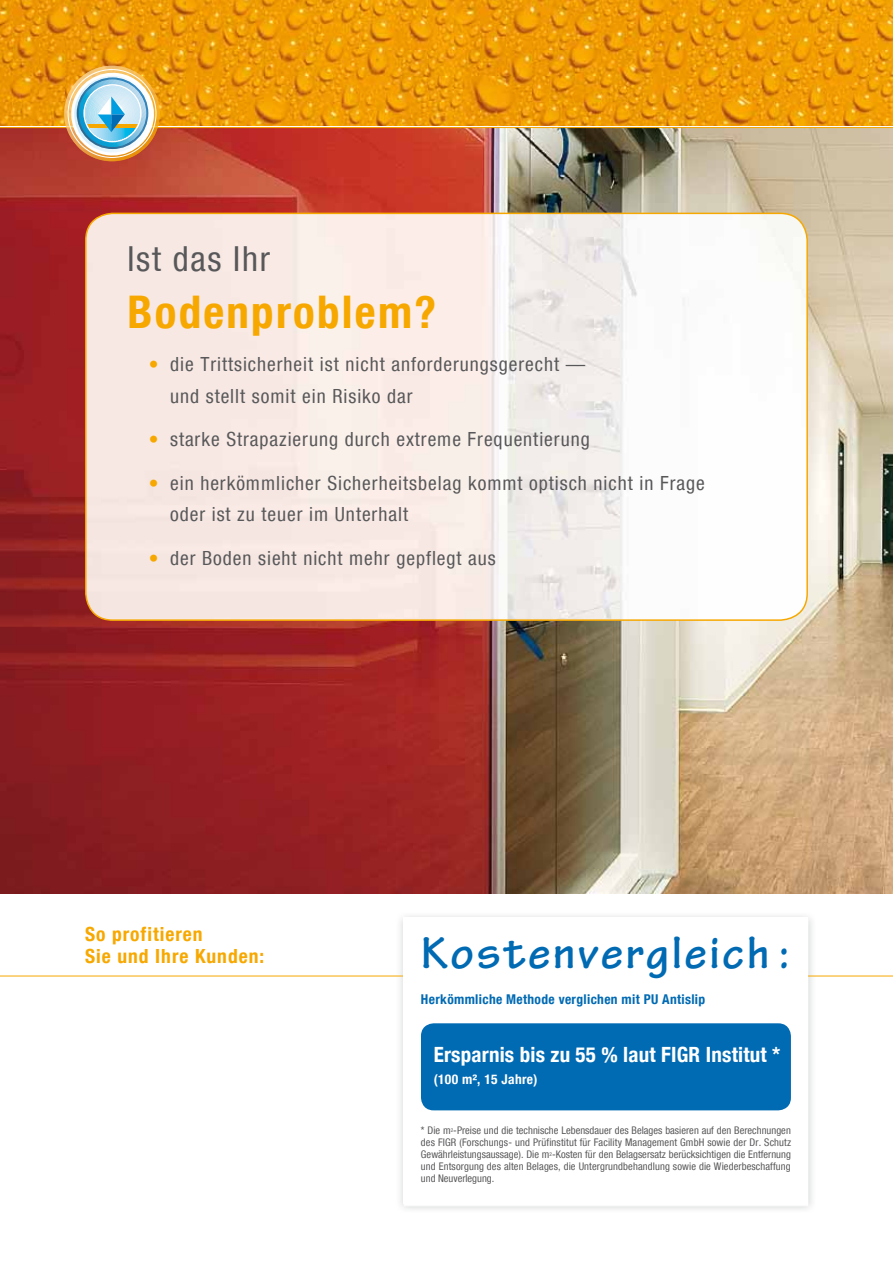
<style>
.page{position:relative;width:893px;height:1263px;background:#fff}
.page>*{position:absolute;margin:0;border:0;box-sizing:border-box;transform-origin:0 0}
.t1{font:700 48px "Tekton Pro";letter-spacing:.05em;color:#006ab3}
.t2{font:700 condensed 45px "Helvetica Neue LT Com";letter-spacing:.05em;color:#f7a800}
.t3{font:condensed 34.5px "Helvetica Neue LT Com";letter-spacing:.05em;color:#58585a}
.t4{font:700 condensed 21px "Helvetica Neue LT Com";letter-spacing:.01em;color:#fff}
.t5{font:condensed 19.5px/31.5px "Helvetica Neue LT Com";letter-spacing:.05em;color:#58585a}
.t6{font:700 condensed 19.5px/22.5px "Helvetica Neue LT Com";letter-spacing:.05em;color:#f7a800}
.t7{font:700 condensed 13.5px "Helvetica Neue LT Com";letter-spacing:.025em;color:#006ab3}
.t8{font:700 condensed 13.5px "Helvetica Neue LT Com";letter-spacing:.025em;color:#fff}
.t9{font:condensed 10.5px/12px "Helvetica Neue LT Com";letter-spacing:.01em;color:#58585a;text-align:justify}
.s1{font-weight:700;color:#f7a800}
</style>
<div class="page">
<img style="left:0;top:128px;width:893px;height:765px">
<hr style="left:0;top:976px;width:893px;height:1px;background:#f7a800">
<img style="left:86px;top:213px;width:721px;height:407px">
<div style="left:85px;top:213px;width:723px;height:408px;border:2px solid #f7a800;border-radius:27px"></div>
<img style="left:0;top:0;width:893px;height:125px">
<hr style="left:0;top:127px;width:893px;height:1px;background:#f7a800">
<img style="left:63px;top:65px;width:97px;height:98px">
<div style="left:404px;top:917px;width:404px;height:286px;background:#fff"></div>
<div style="left:421px;top:1023px;width:370px;height:87px;background:#006ab3;border-radius:13px"></div>
<h3 class="t3" style="left:128px;top:239px;width:144px">Ist das Ihr</h3>
<h2 class="t2" style="left:128px;top:285px;width:310px">Bodenproblem?</h2>
<h3 class="t5" style="left:170px;top:348px;width:417px;text-indent:-21px"><span class="s1">•</span> die Trittsicherheit ist nicht anforderungsgerecht — und stellt somit ein Risiko dar</h3>
<h3 class="t5" style="left:149px;top:423px;width:442px"><span class="s1">•</span> starke Strapazierung durch extreme Frequentierung</h3>
<h3 class="t5" style="left:170px;top:467px;width:536px;text-indent:-21px"><span class="s1">•</span> ein herkömmlicher Sicherheitsbelag kommt optisch nicht in Frage oder ist zu teuer im Unterhalt</h3>
<h3 class="t5" style="left:149px;top:542px;width:349px"><span class="s1">•</span> der Boden sieht nicht mehr gepflegt aus</h3>
<h3 class="t6" style="left:85px;top:923px;width:181px">So profitieren<br>Sie und Ihre Kunden:</h3>
<h1 class="t1" style="left:421px;top:925px;width:370px">Kostenvergleich :</h1>
<p class="t7" style="left:421px;top:991px;width:286px">Herkömmliche Methode verglichen mit PU Antislip</p>
<h3 class="t4" style="left:434px;top:1042px;width:348px">Ersparnis bis zu 55 % laut FIGR Institut *</h3>
<p class="t8" style="left:434px;top:1071px;width:105px">(100 m², 15 Jahre)</p>
<p class="t9" style="left:421px;top:1124px;width:372px">* Die m<sup>2</sup>-Preise und die technische Lebensdauer des Belages basieren auf den Berechnungen des FIGR (Forschungs- und Prüfinstitut für Facility Management GmbH sowie der Dr. Schutz Gewährleistungsaussage). Die m<sup>2</sup>-Kosten für den Belagsersatz berücksichtigen die Entfernung und Entsorgung des alten Belages, die Untergrundbehandlung sowie die Wiederbeschaffung und Neuverlegung.</p>
</div>
